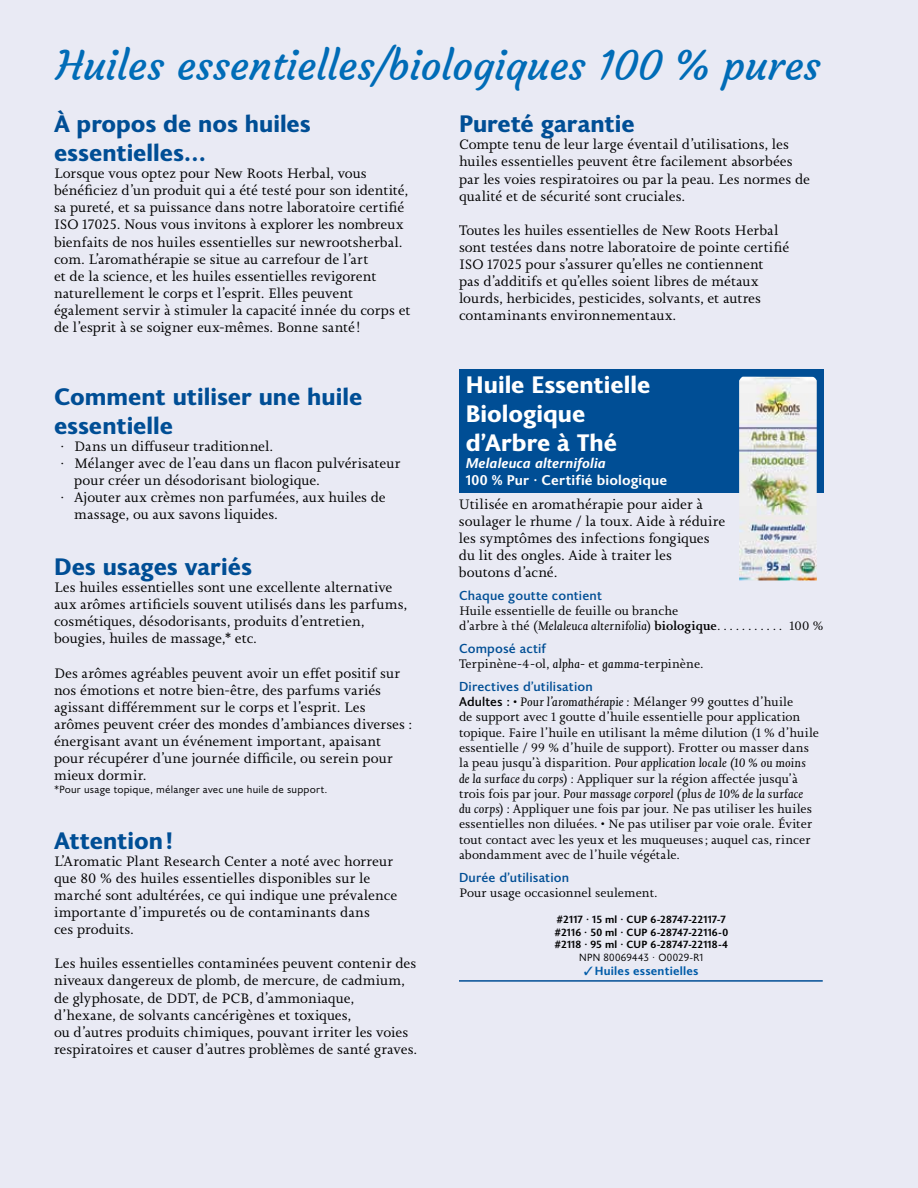
<style>
.page{position:relative;width:918px;height:1188px;background:#e9eaf4}
.page>*{position:absolute;margin:0;border:0;box-sizing:border-box;transform-origin:0 0}
.t1{font:40.5px "Courgette";letter-spacing:-.005em;color:#006cb7}
.t2{font:800 24px/28.8px "Joanna Sans Nova";color:#004e95}
.t3{font:800 24px/28.8px "Joanna Sans Nova";color:#fff}
.t4{font:14.25px/17.1px "Joanna Nova";letter-spacing:.005em;color:#000}
.t5{font:700 14.25px "Joanna Sans Nova";letter-spacing:.015em;color:#fff}
.t6{font:italic 700 14.25px "Joanna Sans Nova";letter-spacing:.01em;color:#fff}
.t7{font:500 13.2px "Joanna Sans Nova";letter-spacing:.01em;color:#004e95}
.t8{font:12.75px/15.3px "Joanna Nova";letter-spacing:.005em;color:#000}
.t9{font:700 12px "Joanna Sans Nova";color:#005ba8}
.t10{font:700 10.5px/12.6px "Joanna Sans Nova";letter-spacing:.025em;color:#000}
.t11{font:10.5px "Joanna Sans Nova";letter-spacing:.02em;color:#000}
.s1{font-style:italic}
.s2{font-weight:500}
.s3{font-family:"Joanna Sans Nova";font-weight:500}
</style>
<div class="page">
<div style="left:459px;top:369px;width:365px;height:123px;background:#004e95"></div>
<hr style="left:459px;top:980px;width:364px;height:2px;background:#004e95">
<img style="left:739px;top:377px;width:78px;height:203px">
<h1 class="t1" style="left:56px;top:40px;width:766px">Huiles essentielles/biologiques 100 % pures</h1>
<h2 class="t2" style="left:54px;top:108px;width:258px">À propos de nos huiles essentielles…</h2>
<p class="t4" style="left:54px;top:165px;width:358px">Lorsque vous optez pour New Roots Herbal, vous bénéficiez d’un produit qui a été testé pour son identité, sa pureté, et sa puissance dans notre laboratoire certifié ISO 17025. Nous vous invitons à explorer les nombreux bienfaits de nos huiles essentielles sur newrootsherbal. com. L’aromathérapie se situe au carrefour de l’art<br>et de la science, et les huiles essentielles revigorent naturellement le corps et l’esprit. Elles peuvent également servir à stimuler la capacité innée du corps et de l’esprit à se soigner eux-mêmes. Bonne santé !</p>
<h2 class="t2" style="left:459px;top:108px;width:177px">Pureté garantie</h2>
<p class="t4" style="left:459px;top:136px;width:353px">Compte tenu de leur large éventail d’utilisations, les huiles essentielles peuvent être facilement absorbées par les voies respiratoires ou par la peau. Les normes de qualité et de sécurité sont cruciales.</p>
<p class="t4" style="left:459px;top:221px;width:332px">Toutes les huiles essentielles de New Roots Herbal sont testées dans notre laboratoire de pointe certifié ISO 17025 pour s’assurer qu’elles ne contiennent<br>pas d’additifs et qu’elles soient libres de métaux lourds, herbicides, pesticides, solvants, et autres contaminants environnementaux.</p>
<h2 class="t2" style="left:54px;top:381px;width:310px">Comment utiliser une huile essentielle</h2>
<p class="t4" style="left:61px;top:437px;width:214px">· Dans un diffuseur traditionnel.</p>
<p class="t4" style="left:61px;top:455px;width:341px">· Mélanger avec de l’eau dans un flacon pulvérisateur</p>
<p class="t4" style="left:74px;top:472px;width:247px">pour créer un désodorisant biologique.</p>
<p class="t4" style="left:61px;top:489px;width:327px">· Ajouter aux crèmes non parfumées, aux huiles de</p>
<p class="t4" style="left:74px;top:506px;width:205px">massage, ou aux savons liquides.</p>
<h2 class="t2" style="left:54px;top:551px;width:200px">Des usages variés</h2>
<p class="t4" style="left:54px;top:579px;width:355px">Les huiles essentielles sont une excellente alternative aux arômes artificiels souvent utilisés dans les parfums, cosmétiques, désodorisants, produits d’entretien, bougies, huiles de massage,* etc.</p>
<p class="t4" style="left:54px;top:664px;width:359px">Des arômes agréables peuvent avoir un effet positif sur nos émotions et notre bien-être, des parfums variés agissant différemment sur le corps et l’esprit. Les arômes peuvent créer des mondes d’ambiances diverses : énergisant avant un événement important, apaisant pour récupérer d’une journée difficile, ou serein pour mieux dormir.</p>
<p class="t11" style="left:54px;top:782px;width:273px">*Pour usage topique, mélanger avec une huile de support.</p>
<h2 class="t2" style="left:54px;top:824px;width:121px">Attention!</h2>
<p class="t4" style="left:54px;top:852px;width:345px">L’Aromatic Plant Research Center a noté avec horreur que 80 % des huiles essentielles disponibles sur le marché sont adultérées, ce qui indique une prévalence importante d’impuretés ou de contaminants dans<br>ces produits.</p>
<p class="t4" style="left:54px;top:955px;width:364px">Les huiles essentielles contaminées peuvent contenir des niveaux dangereux de plomb, de mercure, de cadmium, de glyphosate, de DDT, de PCB, d’ammoniaque, d’hexane, de solvants cancérigènes et toxiques,<br>ou d’autres produits chimiques, pouvant irriter les voies respiratoires et causer d’autres problèmes de santé graves.</p>
<h2 class="t3" style="left:466px;top:369px;width:186px">Huile Essentielle<br>Biologique d’Arbre à Thé</h2>
<p class="t6" style="left:466px;top:453px;width:142px">Melaleuca alternifolia</p>
<p class="t5" style="left:466px;top:470px;width:203px">100 % Pur · Certifié biologique</p>
<p class="t4" style="left:459px;top:496px;width:268px">Utilisée en aromathérapie pour aider à soulager le rhume / la toux. Aide à réduire les symptômes des infections fongiques du lit des ongles. Aide à traiter les boutons d’acné.</p>
<p class="t7" style="left:459px;top:586px;width:144px">Chaque goutte contient</p>
<p class="t8" style="left:459px;top:603px;width:262px">Huile essentielle de feuille ou branche d’arbre à thé (<span class="s1">Melaleuca alternifolia</span>) <span class="s2">biologique</span>...........</p>
<p class="t8" style="left:790px;top:618px;width:35px">100 %</p>
<p class="t7" style="left:459px;top:639px;width:89px">Composé actif</p>
<p class="t8" style="left:459px;top:656px;width:246px">Terpinène-4‑ol, <span class="s1">alpha</span>- et <span class="s1">gamma</span>-terpinène.</p>
<p class="t7" style="left:459px;top:677px;width:135px">Directives d’utilisation</p>
<p class="t8" style="left:459px;top:694px;width:361px"><span class="s3">Adultes :</span> <span class="s1">• Pour l’aromathérapie :</span> Mélanger 99 gouttes d’huile<br>de support avec 1 goutte d’huile essentielle pour application topique. Faire l’huile en utilisant la même dilution (1 % d’huile essentielle / 99 % d’huile de support). Frotter ou masser dans la peau jusqu’à disparition. <span class="s1">Pour application locale (10 % ou moins de la surface du corps) :</span> Appliquer sur la région affectée jusqu’à trois fois par jour. <span class="s1">Pour massage corporel (plus de 10% de la surface<br>du corps) :</span> Appliquer une fois par jour. Ne pas utiliser les huiles essentielles non diluées. • Ne pas utiliser par voie orale. Éviter tout contact avec les yeux et les muqueuses ; auquel cas, rincer abondamment avec de l’huile végétale.</p>
<p class="t7" style="left:459px;top:868px;width:112px">Durée d’utilisation</p>
<p class="t8" style="left:459px;top:885px;width:200px">Pour usage occasionnel seulement.</p>
<p class="t10" style="left:554px;top:912px;width:175px">#2117 · 15 ml · CUP 6-28747-22117-7 #2116 · 50 ml · CUP 6-28747-22116-0 #2118 · 95 ml · CUP 6-28747-22118-4</p>
<p class="t11" style="left:579px;top:950px;width:125px">NPN 80069443 · O0029‑R1</p>
<p class="t9" style="left:584px;top:962px;width:116px">✓Huiles essentielles</p>
</div>
